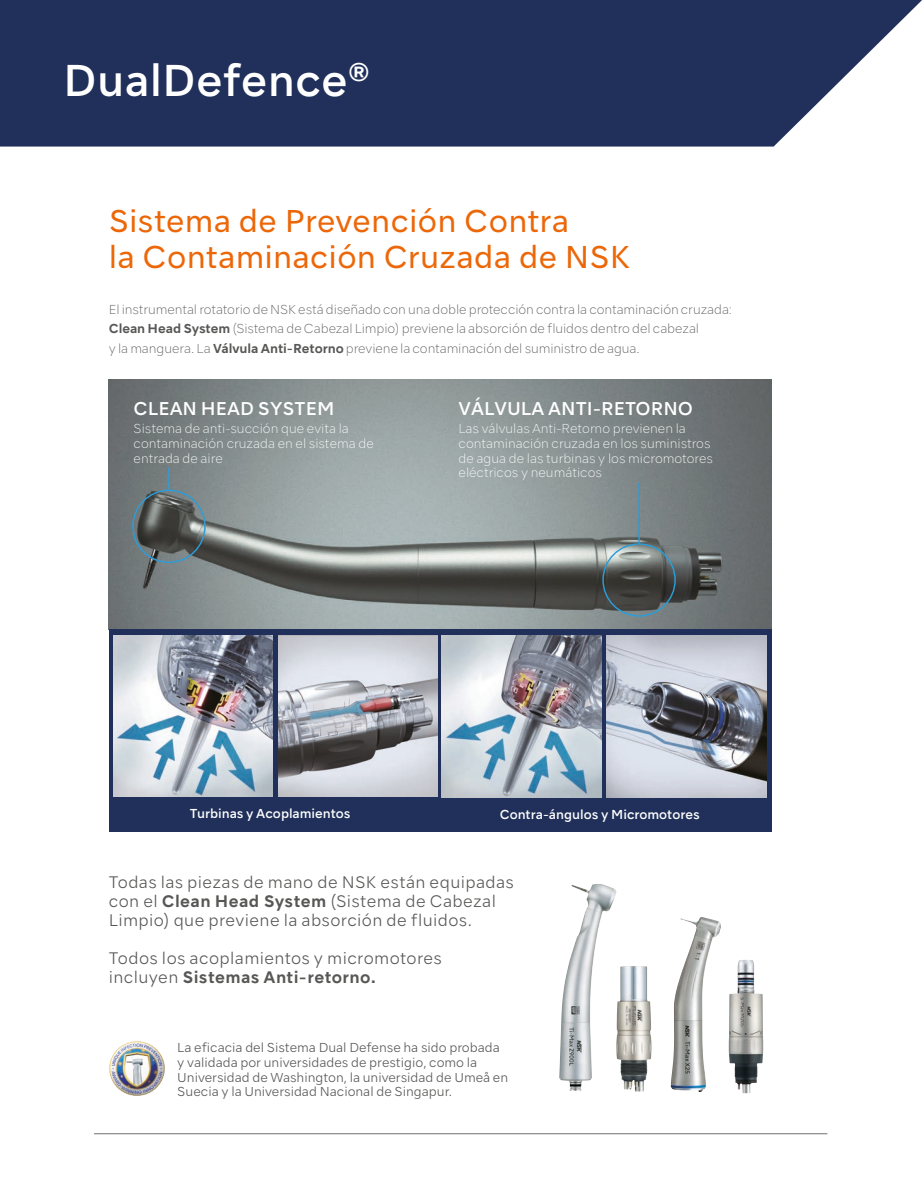
<style>
.page{position:relative;width:922px;height:1197px;background:#fff}
.page>*{position:absolute;margin:0;border:0;box-sizing:border-box;transform-origin:0 0}
.t1{font:500 42px "NSKTSRE";letter-spacing:.005em;color:#fff}
.t2{font:29.75px/35.7px "NSKTSRE";letter-spacing:.01em;color:#ec6708}
.t3{font:500 17.5px "NSKTSRE";color:#fff}
.t4{font:300 15.75px/18.9px "NSKTSRE";letter-spacing:.025em;color:#575756}
.t5{font:200 12.25px/19.2px "NSKTSRE";letter-spacing:-.005em;color:#575756}
.t6{font:200 12.25px/14.7px "NSKTSRE";color:#fff}
.t7{font:300 12.25px/14.7px "NSKTSRE";color:#575756}
.t8{font:500 12.25px "NSKTSRE";color:#fff}
.s1{font-weight:700}
</style>
<div class="page">
<svg style="left:0;top:0;width:921px;height:147px;background:#324067"></svg>
<img style="left:109px;top:379px;width:662px;height:251px">
<div style="left:132px;top:489px;width:73px;height:74px;border:1px solid #2b9dd8;border-radius:50%"></div>
<hr style="left:168px;top:467px;width:2px;height:22px;background:#2b9dd8">
<div style="left:602px;top:543px;width:73px;height:73px;border:1px solid #2b9dd8;border-radius:50%"></div>
<hr style="left:638px;top:482px;width:1px;height:61px;background:#2b9dd8">
<img style="left:109px;top:1041px;width:56px;height:55px">
<div style="left:109px;top:630px;width:662px;height:202px;background:#20305a"></div>
<img style="left:114px;top:635px;width:159px;height:161px">
<img style="left:278px;top:635px;width:159px;height:161px">
<img style="left:442px;top:635px;width:159px;height:162px">
<img style="left:606px;top:635px;width:160px;height:162px">
<img style="left:563px;top:884px;width:33px;height:111px">
<hr style="left:94px;top:1133px;width:733px;height:1px;background:#70706f">
<img style="left:616px;top:966px;width:35px;height:125px">
<img style="left:670px;top:917px;width:36px;height:175px">
<img style="left:728px;top:960px;width:16px;height:129px">
<h1 class="t1" style="left:63px;top:52px;width:310px">DualDefence®</h1>
<h2 class="t2" style="left:109px;top:203px;width:523px">Sistema de Prevención Contra<br>la Contaminación Cruzada de NSK</h2>
<p class="t5" style="left:109px;top:300px;width:625px">El instrumental rotatorio de NSK está diseñado con una doble protección contra la contaminación cruzada:<br><span class="s1">Clean Head System</span> (Sistema de Cabezal Limpio) previene la absorción de fluidos dentro del cabezal<br>y la manguera. La <span class="s1">Válvula Anti-Retorno</span> previene la contaminación del suministro de agua.</p>
<h3 class="t3" style="left:134px;top:397px;width:202px">CLEAN HEAD SYSTEM</h3>
<h3 class="t3" style="left:458px;top:397px;width:236px">VÁLVULA ANTI-RETORNO</h3>
<p class="t6" style="left:134px;top:421px;width:241px">Sistema de anti-succión que evita la contaminación cruzada en el sistema de entrada de aire</p>
<p class="t6" style="left:458px;top:421px;width:256px">Las válvulas Anti-Retorno previenen la contaminación cruzada en los suministros de agua de las turbinas y los micromotores eléctricos y neumáticos</p>
<p class="t8" style="left:190px;top:805px;width:162px">Turbinas y Acoplamientos</p>
<p class="t8" style="left:499px;top:806px;width:201px">Contra-ángulos y Micromotores</p>
<p class="t4" style="left:109px;top:872px;width:406px">Todas las piezas de mano de NSK están equipadas con el <span class="s1">Clean Head System</span> (Sistema de Cabezal<br>Limpio) que previene la absorción de fluidos.</p>
<p class="t4" style="left:109px;top:948px;width:334px">Todos los acoplamientos y micromotores incluyen <span class="s1">Sistemas Anti-retorno.</span></p>
<p class="t7" style="left:177px;top:1040px;width:332px">La eficacia del Sistema Dual Defense ha sido probada y validada por universidades de prestigio, como la Universidad de Washington, la universidad de Umeå en Suecia y la Universidad Nacional de Singapur.</p>
</div>
